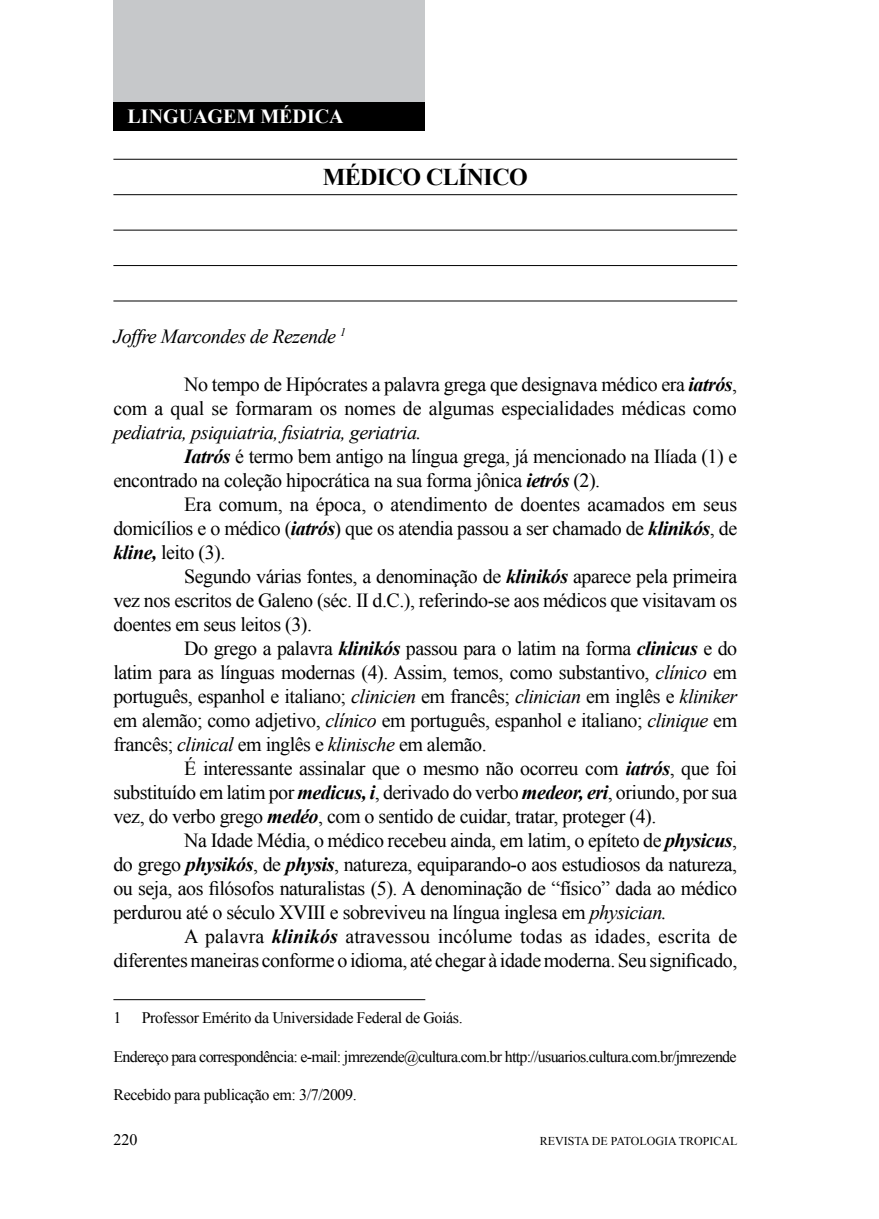
<style>
.page{position:relative;width:879px;height:1219px;background:#fff}
.page>*{position:absolute;margin:0;border:0;box-sizing:border-box;transform-origin:0 0}
.t1{font:700 24px "Times New Roman";color:#000}
.t2{font:20px/24px "Times New Roman";letter-spacing:-.025em;color:#000;text-align:right}
.t3{font:italic 20px "Times New Roman";letter-spacing:-.025em;color:#000}
.t4{font:20px "Times New Roman";color:#000}
.t5{font:700 20px "Times New Roman";color:#fff}
.t6{font:16px "Times New Roman";letter-spacing:-.045em;color:#000}
.t7{font:16px "Times New Roman";letter-spacing:-.025em;color:#000}
.t8{font:12px "Times New Roman";color:#000}
.s1{font-weight:700;font-style:italic}
.s2{font-style:italic}
</style>
<div class="page">
<div style="left:113px;top:0;width:312px;height:102px;background:#c6c8ca"></div>
<div style="left:113px;top:102px;width:312px;height:28px;background:#000"></div>
<hr style="left:113px;top:159px;width:624px;height:1px;background:#000">
<hr style="left:113px;top:194px;width:624px;height:1px;background:#000">
<hr style="left:113px;top:230px;width:624px;height:1px;background:#000">
<hr style="left:113px;top:265px;width:624px;height:1px;background:#000">
<hr style="left:113px;top:300px;width:624px;height:1px;background:#000">
<hr style="left:113px;top:999px;width:312px;height:1px;background:#000">
<p class="t5" style="left:128px;top:102px;width:218px">LINGUAGEM MÉDICA</p>
<p class="t1" style="left:323px;top:160px;width:17px">MÉDIC</p>
<p class="t1" style="left:402px;top:160px;width:127px">O CLÍNICO</p>
<p class="t3" style="left:113px;top:322px;width:234px">Joffre Marcondes de Rezende <sup>1</sup></p>
<p class="t2" style="left:113px;top:372px;width:625px">No tempo de Hipócrates a palavra grega que designava médico era <span class="s1">iatrós</span>,<br>com a qual se formaram os nomes de algumas especialidades médicas como</p>
<p class="t3" style="left:113px;top:418px;width:310px">pediatria, psiquiatria, fisiatria, geriatria.</p>
<p class="t2" style="left:184px;top:444px;width:554px"><span class="s1">Iatrós</span> é termo bem antigo na língua grega, já mencionado na Ilíada (1) e</p>
<p class="t2" style="left:113px;top:468px;width:488px">encontrado na coleção hipocrática na sua forma jônica <span class="s1">ietrós</span> (2).</p>
<p class="t2" style="left:184px;top:492px;width:554px">Era comum, na época, o atendimento de doentes acamados em seus</p>
<p class="t2" style="left:113px;top:516px;width:625px">domicílios e o médico (<span class="s1">iatrós</span>) que os atendia passou a ser chamado de <span class="s1">klinikós</span>, de</p>
<p class="t2" style="left:113px;top:540px;width:113px"><span class="s1">kline,</span> leito (3).</p>
<p class="t2" style="left:184px;top:564px;width:554px">Segundo várias fontes, a denominação de <span class="s1">klinikós</span> aparece pela primeira</p>
<p class="t2" style="left:113px;top:588px;width:625px">vez nos escritos de Galeno (séc. II d.C.), referindo-se aos médicos que visitavam os</p>
<p class="t2" style="left:113px;top:612px;width:200px">doentes em seus leitos (3).</p>
<p class="t2" style="left:184px;top:636px;width:554px">Do grego a palavra <span class="s1">klinikós</span> passou para o latim na forma <span class="s1">clinicus</span> e do</p>
<p class="t2" style="left:113px;top:660px;width:625px">latim para as línguas modernas (4). Assim, temos, como substantivo, <span class="s2">clínico</span> em</p>
<p class="t2" style="left:113px;top:684px;width:625px">português, espanhol e italiano; <span class="s2">clinicien</span> em francês; <span class="s2">clinician</span> em inglês e <span class="s2">kliniker</span></p>
<p class="t2" style="left:113px;top:708px;width:625px">em alemão; como adjetivo, <span class="s2">clínico</span> em português, espanhol e italiano; <span class="s2">clinique</span> em</p>
<p class="t2" style="left:113px;top:732px;width:375px">francês; <span class="s2">clinical</span> em inglês e <span class="s2">klinische</span> em alemão.</p>
<p class="t2" style="left:184px;top:756px;width:554px">É interessante assinalar que o mesmo não ocorreu com <span class="s1">iatrós</span>, que foi</p>
<p class="t2" style="left:113px;top:780px;width:625px">substituído em latim por <span class="s1">medicus, i</span>, derivado do verbo <span class="s1">medeor, eri</span>, oriundo, por sua</p>
<p class="t2" style="left:113px;top:804px;width:544px">vez, do verbo grego <span class="s1">medéo</span>, com o sentido de cuidar, tratar, proteger (4).</p>
<p class="t2" style="left:184px;top:828px;width:554px">Na Idade Média, o médico recebeu ainda, em latim, o epíteto de <span class="s1">physicus</span>,</p>
<p class="t2" style="left:113px;top:852px;width:625px">do grego <span class="s1">physikós</span>, de <span class="s1">physis</span>, natureza, equiparando-o aos estudiosos da natureza,</p>
<p class="t2" style="left:113px;top:876px;width:625px">ou seja, aos filósofos naturalistas (5). A denominação de “físico” dada ao médico</p>
<p class="t2" style="left:113px;top:900px;width:555px">perdurou até o século XVIII e sobreviveu na língua inglesa em <span class="s2">physician.</span></p>
<p class="t4" style="left:184px;top:923px;width:554px">A palavra <span class="s1">klinikós</span> atravessou incólume todas as idades, escrita de</p>
<p class="t2" style="left:113px;top:948px;width:625px">diferentes maneiras conforme o idioma, até chegar à idade moderna. Seu significado,</p>
<p class="t6" style="left:113px;top:1007px;width:9px">1</p>
<p class="t7" style="left:142px;top:1007px;width:322px">Professor Emérito da Universidade Federal de Goiás.</p>
<p class="t6" style="left:113px;top:1045px;width:625px">Endereço para correspondência: e-mail: jmrezende@cultura.com.br http://usuarios.cultura.com.br/jmrezende</p>
<p class="t7" style="left:113px;top:1084px;width:245px">Recebido para publicação em: 3/7/2009.</p>
<p class="t6" style="left:113px;top:1129px;width:25px">220</p>
<p class="t8" style="left:540px;top:1133px;width:199px">REVISTA DE PATOLOGIA TROPICAL</p>
</div>
